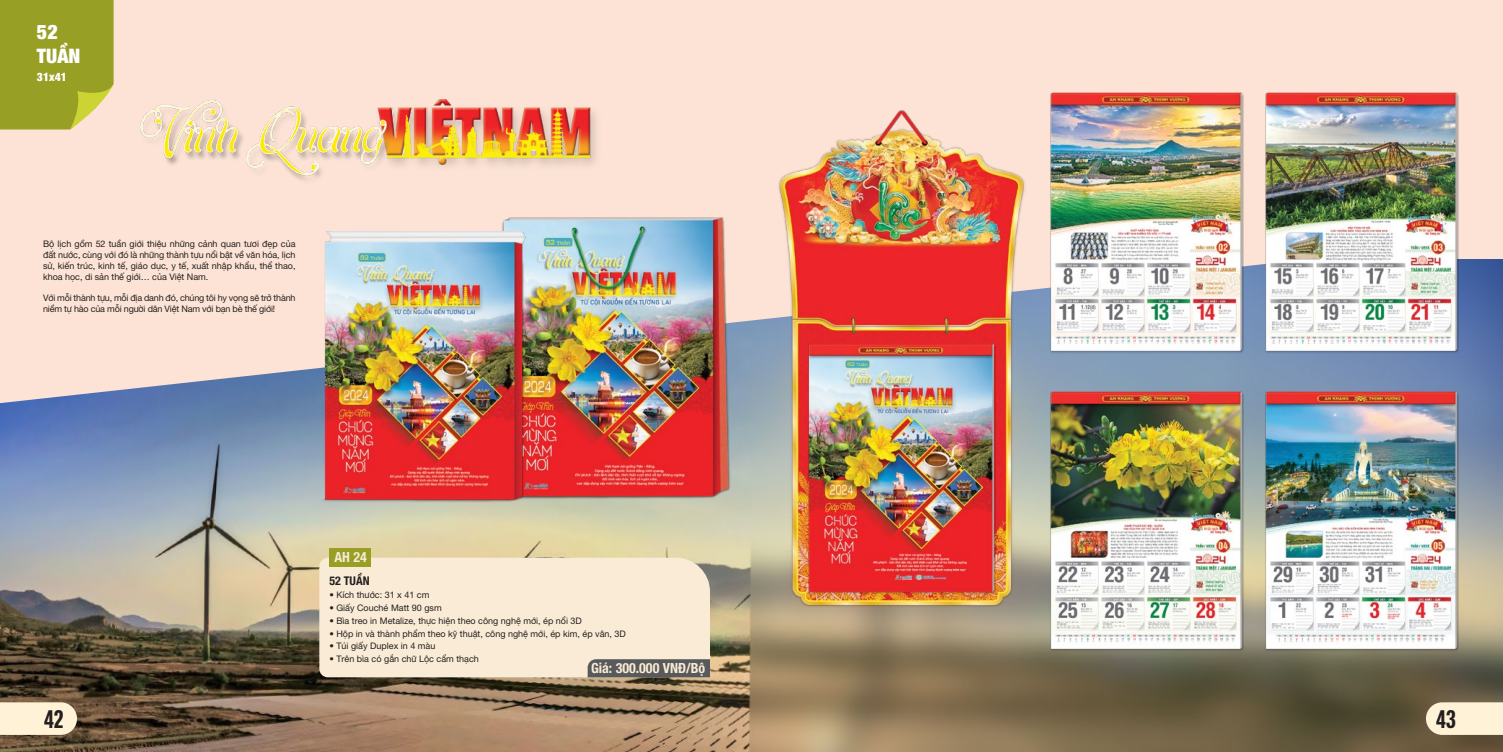
<style>
.page{position:relative;width:1503px;height:752px;background:#fff}
.page>*{position:absolute;margin:0;border:0;box-sizing:border-box;transform-origin:0 0}
.t1{font:25.4px "SVN Neue Helvetica Cp Bold";color:#231f20}
.t2{font:20px/24px "SVN Neue Helvetica Cn Black";color:#fff}
.t3{font:14px "SVN Neue Helvetica Cn Bold";color:#f9ebd5}
.t4{font:12px "SVN Neue Helvetica Cn Bold";color:#231f20}
.t5{font:11.7px "SVN Neue Helvetica Cn Black";color:#fff}
.t6{font:9px/10.8px "SVN Neue Helvetica Regular";color:#231f20;text-align:justify}
.t7{font:9px/10.8px "SVN Neue Helvetica Regular";letter-spacing:-.02em;color:#231f20}
</style>
<div class="page">
<div style="left:0;top:0;width:1502px;height:751px;background:#fce3d5"></div>
<img style="left:0;top:256px;width:1502px;height:495px">
<svg style="left:0;top:702px;width:77px;height:32px"></svg>
<svg style="left:1425px;top:702px;width:77px;height:32px"></svg>
<svg style="left:0;top:0;width:114px;height:129px;background:#9ea52f"></svg>
<img style="left:140px;top:100px;width:457px;height:81px">
<svg style="left:319px;top:557px;width:391px;height:120px"></svg>
<div style="left:329px;top:548px;width:42px;height:18px;background:#97a025"></div>
<div style="left:587px;top:659px;width:123px;height:18px;background:#58595b"></div>
<img style="left:502px;top:217px;width:231px;height:283px">
<img style="left:317px;top:231px;width:210px;height:271px">
<img style="left:777px;top:110px;width:248px;height:497px">
<img style="left:807px;top:343px;width:188px;height:251px">
<img style="left:1049px;top:93px;width:194px;height:260px">
<img style="left:1264px;top:93px;width:194px;height:260px">
<img style="left:1049px;top:391px;width:194px;height:259px">
<img style="left:1264px;top:391px;width:194px;height:259px">
<h2 class="t2" style="left:37px;top:19px;width:45px">52<br>TUẦN</h2>
<p class="t5" style="left:37px;top:68px;width:31px">31x41</p>
<p class="t6" style="left:43px;top:238px;width:254px">Bộ lịch gồm 52 tuần giới thiệu những cảnh quan tươi đẹp của đất nước, cùng với đó là những thành tựu nổi bật về văn hóa, lịch sử, kiến trúc, kinh tế, giáo dục, y tế, xuất nhập khẩu, thể thao, khoa học, di sản thế giới… của Việt Nam.</p>
<p class="t7" style="left:43px;top:292px;width:254px">Với mỗi thành tựu, mỗi địa danh đó, chúng tôi hy vọng sẽ trở thành niềm tự hào của mỗi người dân Việt Nam với bạn bè thế giới!</p>
<h3 class="t3" style="left:334px;top:547px;width:34px">AH 24</h3>
<h3 class="t4" style="left:329px;top:572px;width:42px">52 TUẦN</h3>
<p class="t6" style="left:329px;top:588px;width:101px">• Kích thước: 31 x 41 cm</p>
<p class="t6" style="left:329px;top:601px;width:114px">• Giấy Couché Matt 90 gsm</p>
<p class="t6" style="left:329px;top:614px;width:254px">• Bìa treo in Metalize, thực hiện theo công nghệ mới, ép nổi 3D</p>
<p class="t6" style="left:329px;top:627px;width:298px">• Hộp in và thành phẩm theo kỹ thuật, công nghệ mới, ép kim, ép vân, 3D</p>
<p class="t6" style="left:329px;top:639px;width:107px">• Túi giấy Duplex in 4 màu</p>
<p class="t6" style="left:329px;top:652px;width:151px">• Trên bìa có gắn chữ Lộc cẩm thạch</p>
<h3 class="t3" style="left:591px;top:657px;width:116px">Giá: 300.000 VNĐ/Bộ</h3>
<h1 class="t1" style="left:44px;top:701px;width:21px">42</h1>
<h1 class="t1" style="left:1436px;top:701px;width:21px">43</h1>
</div>
